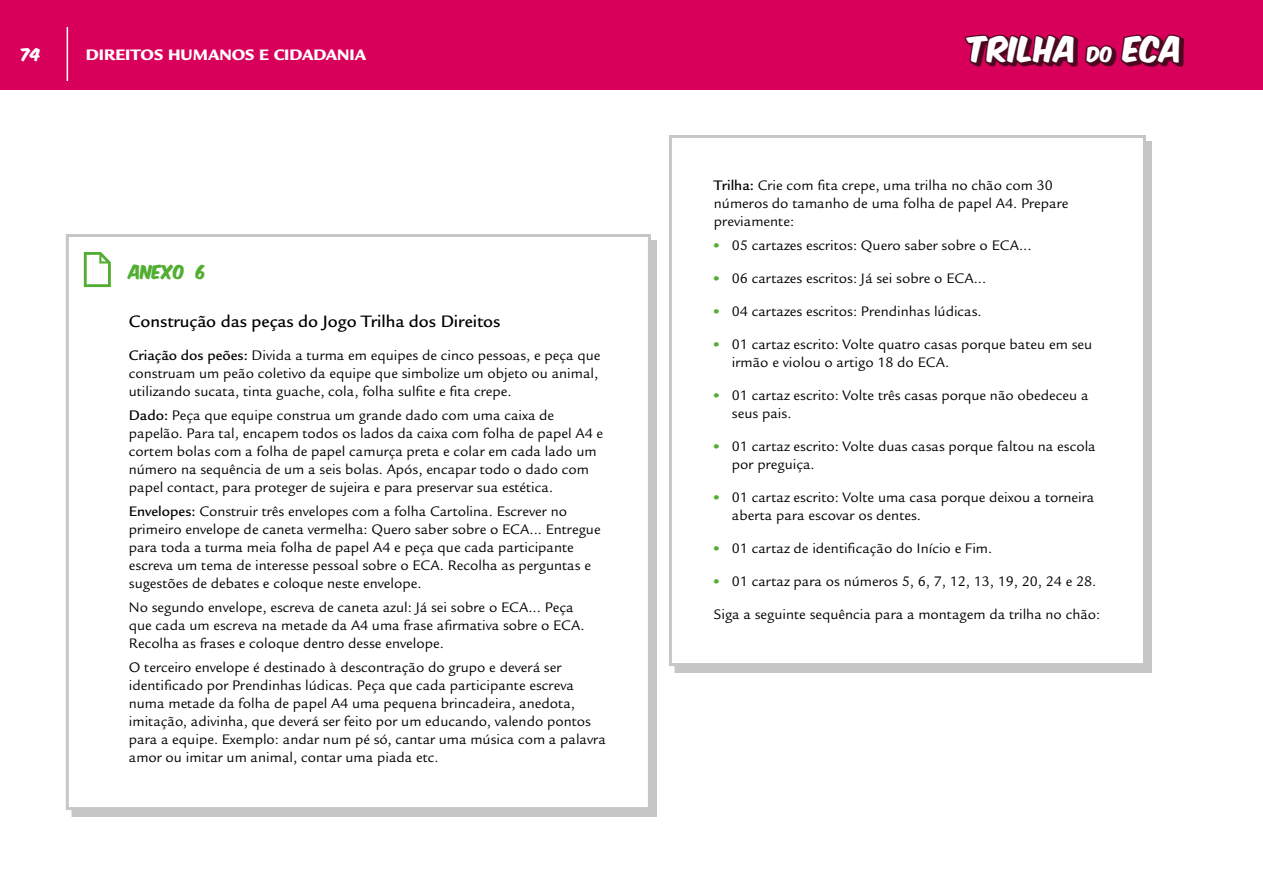
<style>
.page{position:relative;width:1263px;height:893px;background:#fff}
.page>*{position:absolute;margin:0;border:0;box-sizing:border-box;transform-origin:0 0}
.t1{font:30px "Komika Axis";color:#fff}
.t2{font:500 18px "Legacy Sans Std";color:#000}
.t3{font:900 16.5px "Legacy Sans Std";color:#fff}
.t4{font:16.5px "Komika Axis";color:#52ae32}
.t5{font:15px/18px "Legacy Sans Std";color:#000}
.t6{font:15px "Komika Axis";color:#fff}
.s1{font-weight:500}
.s2{font-size:18px}
.s3{font-family:"Komika Axis";font-size:12px;color:#52ae32}
</style>
<div class="page">
<div style="left:0;top:0;width:1263px;height:90px;background:#d8005b"></div>
<div style="left:675px;top:141px;width:477px;height:531px;background:#c6c6c6"></div>
<div style="left:669px;top:135px;width:477px;height:531px;background:#fff;border:3px solid #c6c6c6"></div>
<div style="left:72px;top:240px;width:585px;height:576px;background:#c6c6c6"></div>
<div style="left:67px;top:236px;width:582px;height:572px;background:#fff"></div>
<svg style="left:84px;top:252px;width:27px;height:35px"></svg>
<div style="left:66px;top:234px;width:585px;height:576px;border:3px solid #c6c6c6"></div>
<hr style="left:67px;top:27px;width:1px;height:54px;background:#fff">
<svg style="left:964px;top:34px;width:219px;height:33px"></svg>
<p class="t6" style="left:21px;top:47px;width:22px">74</p>
<p class="t3" style="left:86px;top:45px;width:282px">DIREITOS HUMANOS E CIDADANIA</p>
<p class="t4" style="left:129px;top:264px;width:79px">ANEXO 6</p>
<p class="t2" style="left:129px;top:311px;width:373px">Construção das peças do Jogo Trilha dos Direitos</p>
<p class="t5" style="left:129px;top:346px;width:473px"><span class="s1">Criação dos peões:</span> Divida a turma em equipes de cinco pessoas, e peça que construam um peão coletivo da equipe que simbolize um objeto ou animal, utilizando sucata, tinta guache, cola, folha sulfite e fita crepe.</p>
<p class="t5" style="left:129px;top:406px;width:476px"><span class="s1">Dado:</span> Peça que equipe construa um grande dado com uma caixa de papelão. Para tal, encapem todos os lados da caixa com folha de papel A4 e cortem bolas com a folha de papel camurça preta e colar em cada lado um número na sequência de um a seis bolas. Após, encapar todo o dado com papel contact, para proteger de sujeira e para preservar sua estética.</p>
<p class="t5" style="left:129px;top:502px;width:473px"><span class="s1">Envelopes:</span> Construir três envelopes com a folha Cartolina. Escrever no primeiro envelope de caneta vermelha: Quero saber sobre o ECA... Entregue para toda a turma meia folha de papel A4 e peça que cada participante escreva um tema de interesse pessoal sobre o ECA. Recolha as perguntas e sugestões de debates e coloque neste envelope.</p>
<p class="t5" style="left:129px;top:598px;width:457px">No segundo envelope, escreva de caneta azul: Já sei sobre o ECA... Peça que cada um escreva na metade da A4 uma frase afirmativa sobre o ECA.<br>Recolha as frases e coloque dentro desse envelope.</p>
<p class="t5" style="left:129px;top:658px;width:479px">O terceiro envelope é destinado à descontração do grupo e deverá ser identificado por Prendinhas lúdicas. Peça que cada participante escreva numa metade da folha de papel A4 uma pequena brincadeira, anedota, imitação, adivinha, que deverá ser feito por um educando, valendo pontos para a equipe. Exemplo: andar num pé só, cantar uma música com a palavra amor ou imitar um animal, contar uma piada etc.</p>
<h1 class="t1" style="left:967px;top:34px;width:216px">TRILHA <span class="s2">DO</span> ECA</h1>
<p class="t5" style="left:714px;top:177px;width:356px"><span class="s1">Trilha:</span> Crie com fita crepe, uma trilha no chão com 30 números do tamanho de uma folha de papel A4. Prepare previamente:</p>
<p class="t5" style="left:714px;top:237px;width:319px"><span class="s3">•</span> 05 cartazes escritos: Quero saber sobre o ECA...</p>
<p class="t5" style="left:714px;top:270px;width:274px"><span class="s3">•</span> 06 cartazes escritos: Já sei sobre o ECA...</p>
<p class="t5" style="left:714px;top:303px;width:269px"><span class="s3">•</span> 04 cartazes escritos: Prendinhas lúdicas.</p>
<p class="t5" style="left:732px;top:336px;width:362px;text-indent:-18px"><span class="s3">•</span> 01 cartaz escrito: Volte quatro casas porque bateu em seu irmão e violou o artigo 18 do ECA.</p>
<p class="t5" style="left:732px;top:387px;width:358px;text-indent:-18px"><span class="s3">•</span> 01 cartaz escrito: Volte três casas porque não obedeceu a seus pais.</p>
<p class="t5" style="left:732px;top:438px;width:365px;text-indent:-18px"><span class="s3">•</span> 01 cartaz escrito: Volte duas casas porque faltou na escola por preguiça.</p>
<p class="t5" style="left:732px;top:489px;width:364px;text-indent:-18px"><span class="s3">•</span> 01 cartaz escrito: Volte uma casa porque deixou a torneira aberta para escovar os dentes.</p>
<p class="t5" style="left:714px;top:540px;width:280px"><span class="s3">•</span> 01 cartaz de identificação do Início e Fim.</p>
<p class="t5" style="left:714px;top:573px;width:384px"><span class="s3">•</span> 01 cartaz para os números 5, 6, 7, 12, 13, 19, 20, 24 e 28.</p>
<p class="t5" style="left:714px;top:606px;width:388px">Siga a seguinte sequência para a montagem da trilha no chão:</p>
</div>
